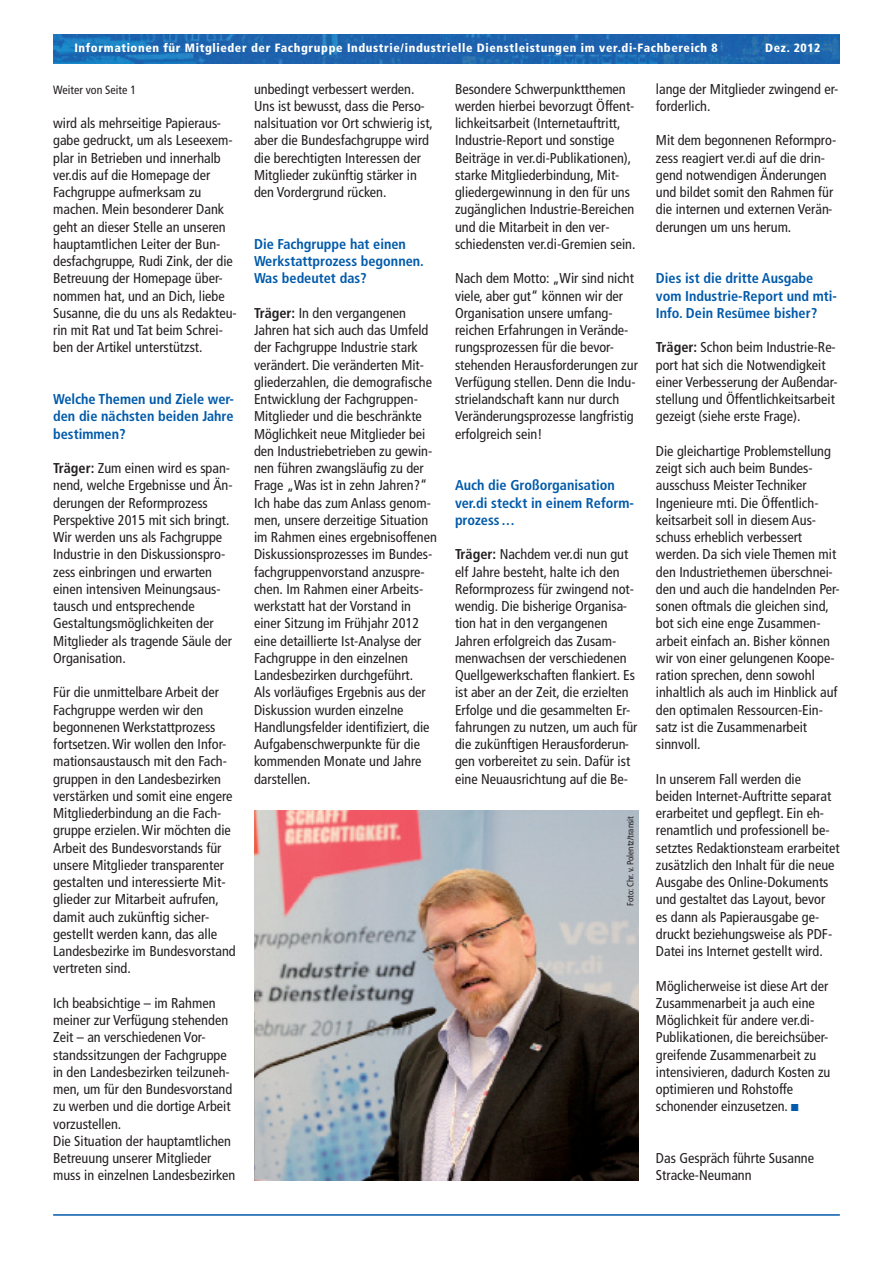
<style>
.page{position:relative;width:893px;height:1263px;background:#fff}
.page>*{position:absolute;margin:0;border:0;box-sizing:border-box;transform-origin:0 0}
.t1{font:condensed 14.25px/17.2px "Frutiger LT";color:#231f20}
.t2{font:700 condensed 14.25px/17.2px "Frutiger LT";color:#015aaa}
.t3{font:900 condensed 12px "Frutiger LT";letter-spacing:.05em;color:#fff}
.t4{font:condensed 12px "Frutiger LT";color:#231f20}
.t5{font:condensed 9px "Frutiger LT";color:#231f20}
.s1{font-weight:700}
</style>
<div class="page">
<img style="left:53px;top:34px;width:787px;height:30px">
<hr style="left:53px;top:1214px;width:787px;height:2px;background:#015aaa">
<img style="left:254px;top:810px;width:385px;height:370px">
<p class="t3" style="left:74px;top:43px;width:645px">Informationen für Mitglieder der Fachgruppe Industrie/industrielle Dienstleistungen im ver.di-Fachbereich 8</p>
<p class="t3" style="left:765px;top:43px;width:57px">Dez. 2012</p>
<p class="t1" style="left:455px;top:81px;width:182px">Besondere Schwerpunktthemen werden hierbei bevorzugt Öffent&shy;lichkeitsarbeit (Internetauftritt, Industrie-Report und sonstige Beiträge in ver.di-Publikationen), starke Mitgliederbindung, Mit&shy;gliedergewinnung in den für uns zugänglichen Industrie-Bereichen und die Mitarbeit in den ver&shy;schiedensten ver.di-Gremien sein.</p>
<p class="t1" style="left:455px;top:271px;width:184px">Nach dem Motto: „Wir sind nicht viele, aber gut“ können wir der<br>Organisation unsere umfang&shy;reichen Erfahrungen in Verände&shy;rungsprozessen für die bevor&shy;stehenden Herausforderungen zur<br>Verfügung stellen. Denn die Indu&shy;strielandschaft kann nur durch<br>Veränderungsprozesse langfristig erfolgreich sein!</p>
<p class="t2" style="left:455px;top:478px;width:180px">Auch die Großorganisation ver.di steckt in einem Reform&shy;prozess ...</p>
<p class="t1" style="left:455px;top:547px;width:184px"><span class="s1">Träger:</span> Nachdem ver.di nun gut elf Jahre besteht, halte ich den<br>Reformprozess für zwingend not&shy;wendig. Die bisherige Organisa&shy;tion hat in den vergangenen<br>Jahren erfolgreich das Zusam&shy;menwachsen der verschiedenen<br>Quellgewerkschaften flankiert. Es ist aber an der Zeit, die erzielten<br>Erfolge und die gesammelten Er&shy;fahrungen zu nutzen, um auch für die zukünftigen Herausforderun&shy;gen vorbereitet zu sein. Dafür ist eine Neuausrichtung auf die Be-</p>
<p class="t1" style="left:254px;top:81px;width:180px">unbedingt verbessert werden.<br>Uns ist bewusst, dass die Perso&shy;nalsituation vor Ort schwierig ist, aber die Bundesfachgruppe wird die berechtigten Interessen der<br>Mitglieder zukünftig stärker in den Vordergrund rücken.</p>
<p class="t2" style="left:254px;top:236px;width:171px">Die Fachgruppe hat einen<br>Werkstattprozess begonnen.<br>Was bedeutet das?</p>
<p class="t1" style="left:254px;top:305px;width:184px"><span class="s1">Träger:</span> In den vergangenen<br>Jahren hat sich auch das Umfeld der Fachgruppe Industrie stark verändert. Die veränderten Mit&shy;gliederzahlen, die demografische<br>Entwicklung der Fachgruppen-<br>Mitglieder und die beschränkte<br>Möglichkeit neue Mitglieder bei den Industriebetrieben zu gewin&shy;nen führen zwangsläufig zu der<br>Frage „Was ist in zehn Jahren?“<br>Ich habe das zum Anlass genom&shy;men, unsere derzeitige Situation im Rahmen eines ergebnisoffenen<br>Diskussionsprozesses im Bundes&shy;fachgruppenvorstand anzuspre&shy;chen. Im Rahmen einer Arbeits&shy;werkstatt hat der Vorstand in einer Sitzung im Frühjahr 2012 eine detaillierte Ist-Analyse der<br>Fachgruppe in den einzelnen<br>Landesbezirken durchgeführt.<br>Als vorläufiges Ergebnis aus der<br>Diskussion wurden einzelne<br>Handlungsfelder identifiziert, die<br>Aufgabenschwerpunkte für die kommenden Monate und Jahre darstellen.</p>
<p class="t1" style="left:656px;top:81px;width:184px">lange der Mitglieder zwingend er&shy;forderlich.</p>
<p class="t1" style="left:656px;top:133px;width:182px">Mit dem begonnenen Reformpro&shy;zess reagiert ver.di auf die drin&shy;gend notwendigen Änderungen und bildet somit den Rahmen für die internen und externen Verän&shy;derungen um uns herum.</p>
<p class="t2" style="left:656px;top:271px;width:183px">Dies ist die dritte Ausgabe vom Industrie-Report und mti-<br>Info. Dein Resümee bisher?</p>
<p class="t1" style="left:656px;top:340px;width:183px"><span class="s1">Träger:</span> Schon beim Industrie-Re&shy;port hat sich die Notwendigkeit einer Verbesserung der Außendar&shy;stellung und Öffentlichkeitsarbeit gezeigt (siehe erste Frage).</p>
<p class="t1" style="left:656px;top:443px;width:185px">Die gleichartige Problemstellung zeigt sich auch beim Bundes&shy;ausschuss Meister Techniker<br>Ingenieure mti. Die Öffentlich&shy;keitsarbeit soll in diesem Aus&shy;schuss erheblich verbessert werden. Da sich viele Themen mit den Industriethemen überschnei&shy;den und auch die handelnden Per&shy;sonen oftmals die gleichen sind, bot sich eine enge Zusammen&shy;arbeit einfach an. Bisher können wir von einer gelungenen Koope&shy;ration sprechen, denn sowohl inhaltlich als auch im Hinblick auf den optimalen Ressourcen-Ein&shy;satz ist die Zusammenarbeit sinnvoll.</p>
<p class="t1" style="left:656px;top:771px;width:185px">In unserem Fall werden die beiden Internet-Auftritte separat erarbeitet und gepflegt. Ein eh&shy;renamtlich und professionell be&shy;setztes Redaktionsteam erarbeitet zusätzlich den Inhalt für die neue<br>Ausgabe des Online-Dokuments und gestaltet das Layout, bevor es dann als Papierausgabe ge&shy;druckt beziehungsweise als PDF-<br>Datei ins Internet gestellt wird.</p>
<p class="t1" style="left:656px;top:978px;width:176px">Möglicherweise ist diese Art der<br>Zusammenarbeit ja auch eine<br>Möglichkeit für andere ver.di-<br>Publikationen, die bereichsüber&shy;greifende Zusammenarbeit zu intensivieren, dadurch Kosten zu optimieren und Rohstoffe schonender einzusetzen.</p>
<p class="t4" style="left:53px;top:85px;width:85px">Weiter von Seite 1</p>
<p class="t1" style="left:53px;top:116px;width:185px">wird als mehrseitige Papieraus&shy;gabe gedruckt, um als Leseexem&shy;plar in Betrieben und innerhalb ver.dis auf die Homepage der<br>Fachgruppe aufmerksam zu machen. Mein besonderer Dank geht an dieser Stelle an unseren hauptamtlichen Leiter der Bun&shy;desfachgruppe, Rudi Zink, der die<br>Betreuung der Homepage über&shy;nommen hat, und an Dich, liebe<br>Susanne, die du uns als Redakteu&shy;rin mit Rat und Tat beim Schrei&shy;ben der Artikel unterstützst.</p>
<p class="t2" style="left:53px;top:392px;width:182px;text-align:justify">Welche Themen und Ziele wer&shy;den die nächsten beiden Jahre bestimmen?</p>
<p class="t1" style="left:53px;top:461px;width:181px"><span class="s1">Träger:</span> Zum einen wird es span&shy;nend, welche Ergebnisse und Än&shy;derungen der Reformprozess<br>Perspektive 2015 mit sich bringt.<br>Wir werden uns als Fachgruppe<br>Industrie in den Diskussionspro&shy;zess einbringen und erwarten einen intensiven Meinungsaus&shy;tausch und entsprechende<br>Gestaltungsmöglichkeiten der<br>Mitglieder als tragende Säule der<br>Organisation.</p>
<p class="t1" style="left:53px;top:685px;width:184px">Für die unmittelbare Arbeit der<br>Fachgruppe werden wir den begonnenen Werkstattprozess fortsetzen.Wir wollen den Infor&shy;mationsaustausch mit den Fach&shy;gruppen in den Landesbezirken verstärken und somit eine engere<br>Mitgliederbindung an die Fach&shy;gruppe erzielen.Wir möchten die<br>Arbeit des Bundesvorstands für unsere Mitglieder transparenter gestalten und interessierte Mit&shy;glieder zur Mitarbeit aufrufen, damit auch zukünftig sicher&shy;gestellt werden kann, das alle<br>Landesbezirke im Bundesvorstand vertreten sind.</p>
<p class="t1" style="left:53px;top:995px;width:184px">Ich beabsichtige – im Rahmen meiner zur Verfügung stehenden<br>Zeit – an verschiedenen Vor&shy;standssitzungen der Fachgruppe in den Landesbezirken teilzuneh&shy;men, um für den Bundesvorstand zu werben und die dortige Arbeit vorzustellen.<br>Die Situation der hauptamtlichen<br>Betreuung unserer Mitglieder muss in einzelnen Landesbezirken</p>
<p class="t5" style="left:627px;top:906px;width:91px;rotate:-90deg">Foto: Chr. v. Polentz/transit</p>
<p class="t1" style="left:656px;top:1151px;width:160px">Das Gespräch führte Susanne<br>Stracke-Neumann</p>
</div>
